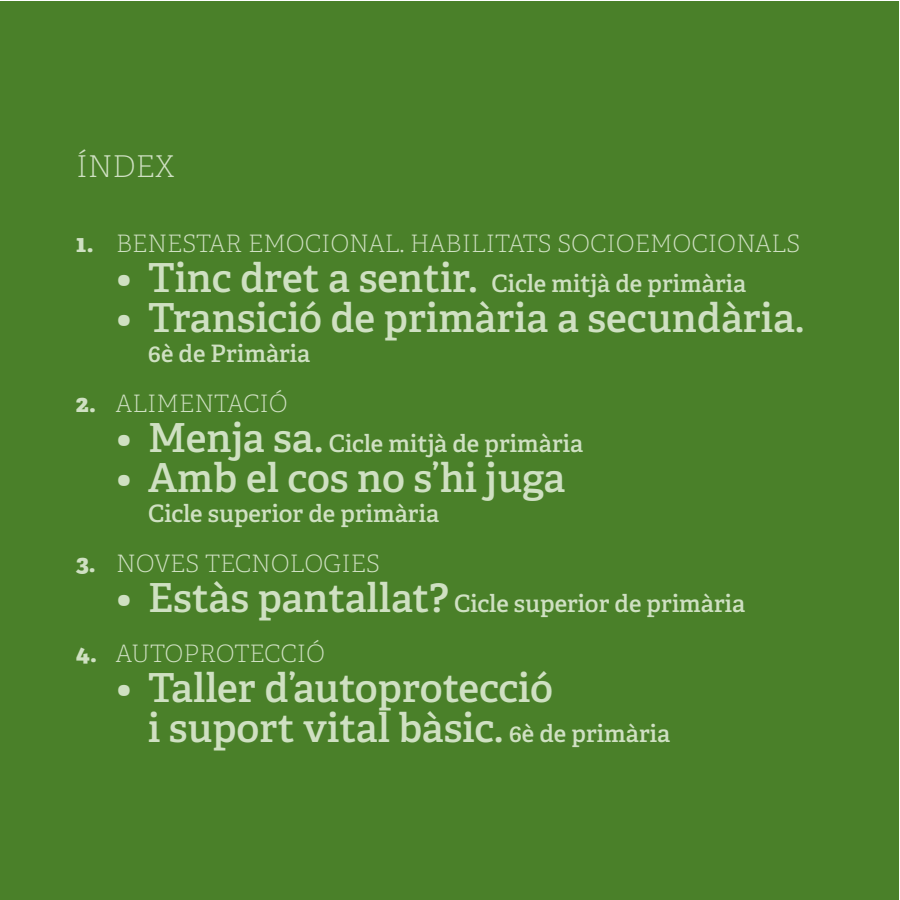
<style>
.page{position:relative;width:900px;height:900px;background:#fff}
.page>*{position:absolute;margin:0;border:0;box-sizing:border-box;transform-origin:0 0}
.t1{font:40px/40px "Adelle PE Sb";color:#cfe0c2}
.t2{font:30px "Adelle PE Th";color:#cfe0c2}
.t3{font:24px "Adelle PE Sb";color:#cfe0c2}
.t4{font:24px "Adelle PE Th";color:#cfe0c2}
.s1{font-family:"Adelle PE Eb"}
.s2{font-size:40px}
.s3{font-size:24px}
</style>
<div class="page">
<div style="left:0;top:1px;width:899px;height:899px;background:#4a8029"></div>
<p class="t2" style="left:76px;top:146px;width:100px">ÍNDEX</p>
<p class="t4" style="left:76px;top:227px;width:726px"><span class="s1">1.</span> BENESTAR EMOCIONAL. HABILITATS SOCIOEMOCIONALS</p>
<p class="t3" style="left:116px;top:266px;width:632px"><span class="s2">• Tinc dret a sentir.</span> Cicle mitjà de primària</p>
<h1 class="t1" style="left:116px;top:296px;width:690px">• Transició de primària a secundària.</h1>
<p class="t3" style="left:148px;top:336px;width:164px">6è de Primària</p>
<p class="t4" style="left:76px;top:387px;width:213px"><span class="s1">2.</span> ALIMENTACIÓ</p>
<p class="t3" style="left:116px;top:426px;width:469px"><span class="s2">• Menja sa.</span> Cicle mitjà de primària</p>
<h1 class="t1" style="left:116px;top:456px;width:451px">• Amb el cos no s’hi juga</h1>
<p class="t3" style="left:148px;top:496px;width:293px">Cicle superior de primària</p>
<p class="t4" style="left:76px;top:547px;width:305px"><span class="s1">3.</span> NOVES TECNOLOGIES</p>
<p class="t3" style="left:116px;top:586px;width:631px"><span class="s2">• Estàs pantallat?</span> Cicle superior de primària</p>
<p class="t4" style="left:76px;top:637px;width:250px"><span class="s1">4.</span> AUTOPROTECCIÓ</p>
<h1 class="t1" style="left:148px;top:666px;width:524px;text-indent:-32px">• Taller d’autoprotecció<br>i suport vital bàsic. <span class="s3">6è de primària</span></h1>
</div>
